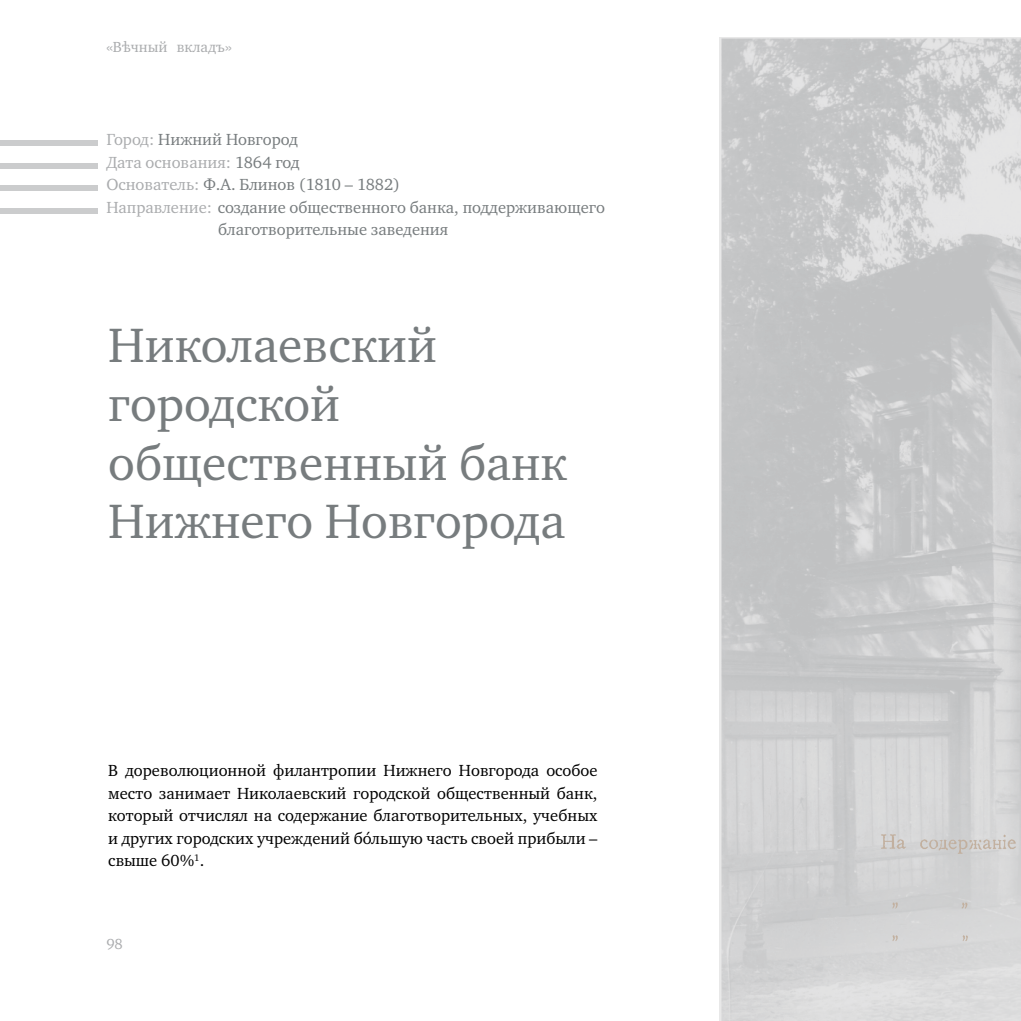
<style>
.page{position:relative;width:1021px;height:1021px;background:#fff}
.page>*{position:absolute;margin:0;border:0;box-sizing:border-box;transform-origin:0 0}
.t1{font:49.5px/58.5px "Charter ITC";color:#777c7e}
.t2{font:16.5px/22.5px "Charter ITC";color:#000;text-align:justify}
.t3{font:16.5px "Charter ITC";color:#777c7e}
.t4{font:16.5px "Charter ITC";color:#aaacae}
.t5{font:15px "Charter ITC";color:#aaacae}
.s1{color:#aaacae}
.s2{color:#777c7e}
</style>
<div class="page">
<img style="left:719px;top:38px;width:301px;height:982px">
<div style="left:0;top:141px;width:97px;height:5px;background:#cbcccd"></div>
<div style="left:0;top:163px;width:97px;height:5px;background:#cbcccd"></div>
<div style="left:0;top:185px;width:97px;height:5px;background:#cbcccd"></div>
<div style="left:0;top:208px;width:97px;height:5px;background:#cbcccd"></div>
<svg style="left:736px;top:648px;width:284px;height:372px;background:#d0d1d2"></svg>
<img style="left:870px;top:826px;width:150px;height:174px">
<p class="t5" style="left:106px;top:37px;width:127px">«Вѣчный вкладъ»</p>
<p class="t3" style="left:106px;top:129px;width:193px"><span class="s1">Город:</span> Нижний Новгород</p>
<p class="t4" style="left:106px;top:152px;width:195px">Дата основания: <span class="s2">1864 год</span></p>
<p class="t3" style="left:106px;top:174px;width:295px"><span class="s1">Основатель:</span> Ф.А. Блинов (1810 – 1882)</p>
<p class="t3" style="left:106px;top:197px;width:500px"><span class="s1">Направление:</span> создание общественного банка, поддерживающего</p>
<p class="t3" style="left:218px;top:219px;width:232px">благотворительные заведения</p>
<h1 class="t1" style="left:108px;top:316px;width:460px">Николаевский городской общественный банк<br>Нижнего Новгорода</h1>
<p class="t2" style="left:108px;top:759px;width:490px">В дореволюционной филантропии Нижнего Новгорода особое место занимает Николаевский городской общественный банк, который отчислял на содержание благотворительных, учебных и других городских учреждений бóльшую часть своей прибыли – свыше 60%<sup>1</sup>.</p>
<p class="t5" style="left:106px;top:934px;width:18px">98</p>
</div>
